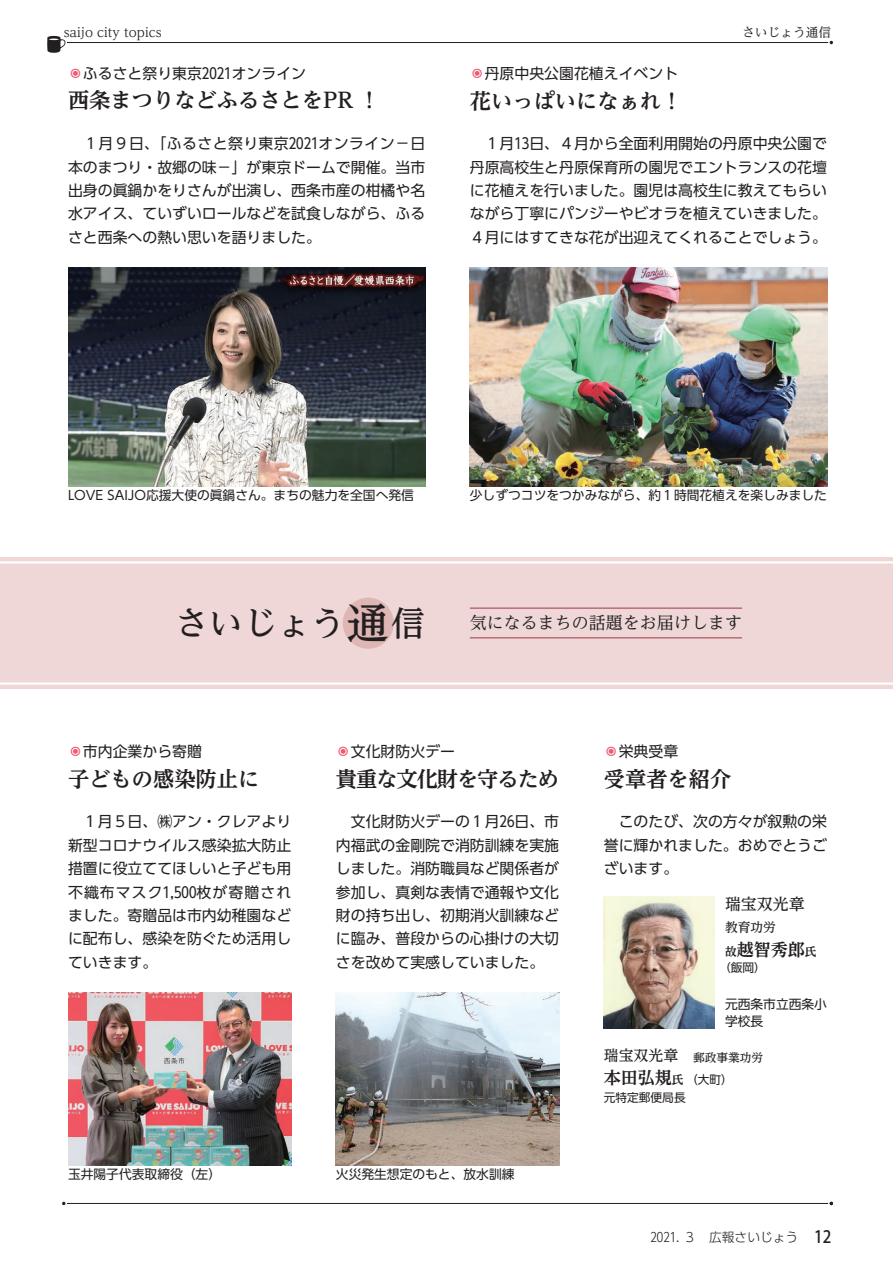
<style>
.page{position:relative;width:893px;height:1263px;background:#fff}
.page>*{position:absolute;margin:0;border:0;box-sizing:border-box;transform-origin:0 0}
.t1{font:500 34.05px "UD Reimin Pro";color:#231f20}
.見出し大{font:700 21.3px "UD Reimin Pro";color:#231f20}
.見出し大-2{font:700 21.3px "UD Reimin Pro";letter-spacing:-.05em;color:#231f20}
.t2{font:16.95px "UD Reimin Pro";color:#231f20}
.t3{font:700 16.95px "UD Reimin Pro";color:#231f20}
.t4{font:500 16.95px "Koz Go Pro";color:#231f20;scale:.9 1}
.t5{font:500 15.9px "UD Reimin Pro";color:#231f20}
.本文{font:14.85px/23.4px "UD Shin Go Pro";color:#231f20;text-align:justify}
.本文-2{font:14.85px "UD Shin Go Pro";letter-spacing:.03em;color:#231f20}
.t6{font:500 14.85px "UD Reimin Pro";color:#231f20}
.本文-3{font:12.75px/17px "UD Shin Go Pro";color:#231f20}
.t7{font:12.75px "UD Reimin Pro";color:#231f20}
.写真説明{font:12.75px "UD Shin Go Pro";color:#231f20}
.t8{font:300 12.75px "UD Shin Go Pro";color:#231f20}
.t9{font:500 12.75px "UD Reimin Pro";color:#231f20}
.t10{font:11.7px "UD Shin Go Pro";color:#231f20}
.t11{font:500 11.7px "UD Reimin Pro";color:#231f20}
.s1{color:#f05972}
.s2{font-size:42.45px}
.s3{font-weight:300;color:#f05972}
.s4{font-size:11.7px}
</style>
<div class="page">
<div style="left:0;top:557px;width:893px;height:132px;background:#eed7d6"></div>
<hr style="left:0;top:561px;width:893px;height:2px;background:#fff">
<hr style="left:0;top:682px;width:893px;height:3px;background:#fff">
<div style="left:343px;top:598px;width:51px;height:51px;background:#deb6b4;border-radius:50%"></div>
<hr style="left:470px;top:608px;width:272px;height:1px;background:#9f364a">
<hr style="left:470px;top:638px;width:272px;height:1px;background:#9f364a">
<hr style="left:67px;top:42px;width:761px;height:1px;background:#231f20">
<svg style="left:47px;top:36px;width:19px;height:17px"></svg>
<hr style="left:67px;top:1203px;width:761px;height:1px;background:#231f20">
<img style="left:68px;top:993px;width:223px;height:172px">
<img style="left:336px;top:993px;width:223px;height:172px">
<img style="left:470px;top:268px;width:357px;height:219px">
<img style="left:68px;top:268px;width:357px;height:219px">
<img style="left:604px;top:896px;width:110px;height:132px">
<p class="t7" style="left:64px;top:22px;width:99px">saijo city topics</p>
<p class="本文" style="left:68px;top:61px;width:240px"><span class="s1">ㅦ</span>ふるさと祭り東京2021オンライン</p>
<p class="見出し大" style="left:68px;top:83px;width:314px">西条まつりなどふるさとをPR !</p>
<p class="本文-2" style="left:99px;top:132px;width:328px">月9日、「ふるさと祭り東京2021オンライン－日</p>
<p class="本文" style="left:68px;top:131px;width:359px;text-align:left;text-indent:15px">1<br>本のまつり・故郷の味－」が東京ドームで開催。当市出身の眞鍋かをりさんが出演し、西条市産の柑橘や名水アイス、ていずいロールなどを試食しながら、ふるさと西条への熱い思いを語りました。</p>
<p class="t7" style="left:742px;top:22px;width:91px">さいじょう通信</p>
<p class="本文" style="left:470px;top:61px;width:210px"><span class="s1">ㅦ</span>丹原中央公園花植えイベント</p>
<p class="見出し大" style="left:470px;top:83px;width:214px">花いっぱいになぁれ!</p>
<p class="本文" style="left:500px;top:131px;width:329px">月13日、4月から全面利用開始の丹原中央公園で</p>
<p class="本文" style="left:470px;top:131px;width:359px;text-align:left;text-indent:15px">1<br>丹原高校生と丹原保育所の園児でエントランスの花壇に花植えを行いました。園児は高校生に教えてもらいながら丁寧にパンジーやビオラを植えていきました。<br>４月にはすてきな花が出迎えてくれることでしょう。</p>
<p class="本文-3" style="left:68px;top:487px;width:347px">LOVE SAIJO応援大使の眞鍋さん。まちの魅力を全国へ発信</p>
<p class="t1" style="left:175px;top:595px;width:252px">さいじょう<span class="s2">通</span>信</p>
<p class="本文-3" style="left:470px;top:487px;width:359px">少しずつコツをつかみながら、約１時間花植えを楽しみました</p>
<p class="t2" style="left:470px;top:609px;width:274px">気になるまちの話題をお届けします</p>
<p class="本文" style="left:68px;top:739px;width:135px"><span class="s3">ㅦ</span>市内企業から寄贈</p>
<p class="見出し大" style="left:68px;top:762px;width:193px">子どもの感染防止に</p>
<p class="本文" style="left:68px;top:810px;width:225px;text-indent:15px">１月５日、㈱アン・クレアより新型コロナウイルス感染拡大防止措置に役立ててほしいと子ども用不織布マスク1,500枚が寄贈されました。寄贈品は市内幼稚園などに配布し、感染を防ぐため活用していきます。</p>
<p class="本文-3" style="left:68px;top:1165px;width:155px">玉井陽子代表取締役（左）</p>
<p class="本文" style="left:336px;top:739px;width:121px"><span class="s3">ㅦ</span>文化財防火デー</p>
<p class="見出し大-2" style="left:336px;top:762px;width:225px">貴重な文化財を守るため</p>
<p class="本文" style="left:336px;top:810px;width:225px;text-indent:15px">文化財防火デーの１月２６日、市内福武の金剛院で消防訓練を実施しました。消防職員など関係者が参加し、真剣な表情で通報や文化財の持ち出し、初期消火訓練などに臨み、普段からの心掛けの大切さを改めて実感していました。</p>
<p class="写真説明" style="left:336px;top:1163px;width:180px">火災発生想定のもと、放水訓練</p>
<p class="本文" style="left:604px;top:739px;width:76px"><span class="s3">ㅦ</span>栄典受章</p>
<p class="見出し大" style="left:604px;top:762px;width:129px">受章者を紹介</p>
<p class="本文" style="left:604px;top:810px;width:225px">　このたび、次の方々が叙勲の栄誉に輝かれました。おめでとうございます。</p>
<p class="t5" style="left:725px;top:891px;width:81px">瑞宝双光章</p>
<p class="t3" style="left:725px;top:935px;width:93px"><span class="s4">故</span>越智秀郎<span class="s4">氏</span></p>
<p class="t9" style="left:725px;top:917px;width:53px">教育功労</p>
<p class="t10" style="left:719px;top:958px;width:48px">（飯岡(</p>
<p class="本文-3" style="left:725px;top:996px;width:104px">元西条市立西条小学校長</p>
<p class="t6" style="left:604px;top:1043px;width:76px">瑞宝双光章</p>
<p class="t3" style="left:604px;top:1063px;width:81px">本田弘規<span class="s4">氏</span></p>
<p class="t10" style="left:604px;top:1088px;width:83px">元特定郵便局長</p>
<p class="t11" style="left:693px;top:1048px;width:72px">郵政事業功労</p>
<p class="t10" style="left:686px;top:1070px;width:48px">（大町(</p>
<p class="t8" style="left:651px;top:1227px;width:47px">2021. ３</p>
<p class="t8" style="left:709px;top:1227px;width:91px">広報さいじょう</p>
<p class="t4" style="left:814px;top:1225px;width:21px">12</p>
</div>
